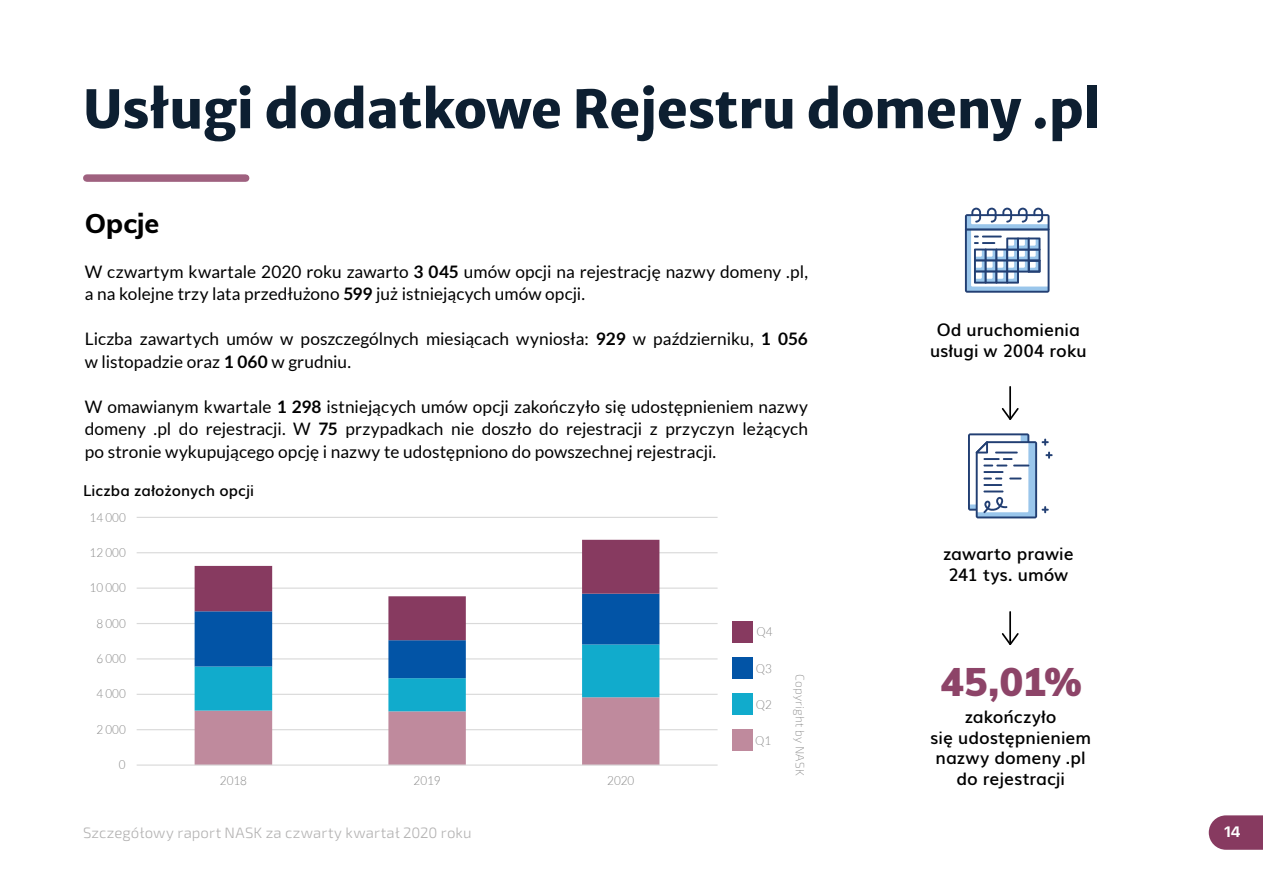
<style>
.page{position:relative;width:1263px;height:893px;background:#fff}
.page>*{position:absolute;margin:0;border:0;box-sizing:border-box;transform-origin:0 0}
.t1{font:800 52.5px "Merriweather Sans";letter-spacing:-.01em;color:#0d1f31}
.t2{font:900 39px "Muli";color:#8d4468}
.t3{font:800 27px "Muli";color:#000}
.t4{font:17.25px/22.5px "Lato";color:#000}
.t5{font:600 17.25px/20.7px "Muli";color:#000;text-align:center}
.t6{font:300 15px "Exo 2";letter-spacing:.015em;color:#b3b2b2}
.t7{font:600 15px "Muli";letter-spacing:.005em;color:#000}
.t8{font:700 15px "SF Pro Display";color:#fff}
.t9{font:300 12.45px "Lato";color:#878787;scale:.94 1}
.t10{font:300 12.3px "Lato";color:#878787;scale:.94 1}
.t11{font:200 12px "Exo 2";letter-spacing:.02em;color:#878787}
.s1{font-weight:700}
</style>
<div class="page">
<svg style="left:1209px;top:815px;width:54px;height:35px;background:#904a6c"></svg>
<hr style="left:137px;top:517px;width:581px;height:1px;background:#d9d9d9">
<hr style="left:137px;top:552px;width:581px;height:1px;background:#d9d9d9">
<hr style="left:137px;top:588px;width:581px;height:1px;background:#d9d9d9">
<hr style="left:137px;top:623px;width:581px;height:1px;background:#d9d9d9">
<hr style="left:137px;top:658px;width:581px;height:1px;background:#d9d9d9">
<hr style="left:137px;top:694px;width:581px;height:1px;background:#d9d9d9">
<hr style="left:137px;top:729px;width:581px;height:1px;background:#d9d9d9">
<svg style="left:195px;top:640px;width:464px;height:124px"></svg>
<svg style="left:195px;top:540px;width:464px;height:100px"></svg>
<hr style="left:137px;top:764px;width:581px;height:2px;background:#d9d9d9">
<div style="left:732px;top:729px;width:20px;height:22px;background:#bf8a9d"></div>
<div style="left:732px;top:693px;width:20px;height:22px;background:#11abcc"></div>
<div style="left:732px;top:657px;width:20px;height:22px;background:#0254a6"></div>
<div style="left:732px;top:621px;width:20px;height:22px;background:#873a60"></div>
<hr style="left:1009px;top:387px;width:2px;height:32px;background:#000">
<svg style="left:1001px;top:406px;width:18px;height:14px"></svg>
<hr style="left:1009px;top:612px;width:2px;height:32px;background:#000">
<svg style="left:1001px;top:631px;width:18px;height:14px"></svg>
<div style="left:87px;top:174px;width:159px;height:8px;background:#9f617f"></div>
<svg style="left:968px;top:433px;width:84px;height:85px"></svg>
<svg style="left:965px;top:208px;width:84px;height:85px"></svg>
<h1 class="t1" style="left:83px;top:63px;width:1019px">Usługi dodatkowe Rejestru domeny .pl</h1>
<h3 class="t3" style="left:85px;top:203px;width:76px">Opcje</h3>
<p class="t4" style="left:85px;top:260px;width:725px">W czwartym kwartale 2020 roku zawarto <span class="s1">3 045</span> umów opcji na rejestrację nazwy domeny .pl, a na kolejne trzy lata przedłużono <span class="s1">599</span> już istniejących umów opcji.</p>
<p class="t4" style="left:85px;top:328px;width:725px">Liczba zawartych umów w poszczególnych miesiącach wyniosła: <span class="s1">929</span> w październiku, <span class="s1">1 056 </span>w listopadzie oraz <span class="s1">1 060</span> w grudniu.</p>
<p class="t4" style="left:85px;top:395px;width:725px;text-align:justify">W omawianym kwartale <span class="s1">1 298</span> istniejących umów opcji zakończyło się udostępnieniem nazwy domeny .pl do rejestracji. W <span class="s1">75</span> przypadkach nie doszło do rejestracji z przyczyn leżących po stronie wykupującego opcję i nazwy te udostępniono do powszechnej rejestracji.</p>
<p class="t7" style="left:83px;top:478px;width:173px">Liczba założonych opcji</p>
<p class="t9" style="left:90px;top:510px;width:40px">14 000</p>
<p class="t9" style="left:90px;top:546px;width:40px">12 000</p>
<p class="t9" style="left:90px;top:581px;width:40px">10 000</p>
<p class="t9" style="left:96px;top:617px;width:33px">8 000</p>
<p class="t10" style="left:757px;top:625px;width:19px">Q4</p>
<p class="t5" style="left:930px;top:318px;width:158px">Od uruchomienia usługi w 2004 roku</p>
<p class="t5" style="left:943px;top:542px;width:132px">zawarto prawie<br>241 tys. umów</p>
<p class="t9" style="left:96px;top:652px;width:33px">6 000</p>
<p class="t9" style="left:96px;top:687px;width:33px">4 000</p>
<p class="t9" style="left:96px;top:723px;width:33px">2 000</p>
<p class="t9" style="left:119px;top:758px;width:9px">0</p>
<p class="t9" style="left:220px;top:774px;width:30px">2018</p>
<p class="t9" style="left:413px;top:774px;width:30px">2019</p>
<p class="t9" style="left:607px;top:774px;width:30px">2020</p>
<p class="t10" style="left:756px;top:662px;width:19px">Q3</p>
<p class="t10" style="left:756px;top:698px;width:19px">Q2</p>
<p class="t10" style="left:755px;top:734px;width:19px">Q1</p>
<p class="t11" style="left:808px;top:674px;width:104px;rotate:90deg">Copyright by NASK</p>
<h2 class="t2" style="left:940px;top:653px;width:143px">45,01%</h2>
<p class="t5" style="left:930px;top:705px;width:162px">zakończyło<br>się udostępnieniem nazwy domeny .pl do rejestracji</p>
<p class="t6" style="left:83px;top:822px;width:390px">Szczegółowy raport NASK za czwarty kwartał 2020 roku</p>
<p class="t8" style="left:1224px;top:821px;width:18px">14</p>
</div>
